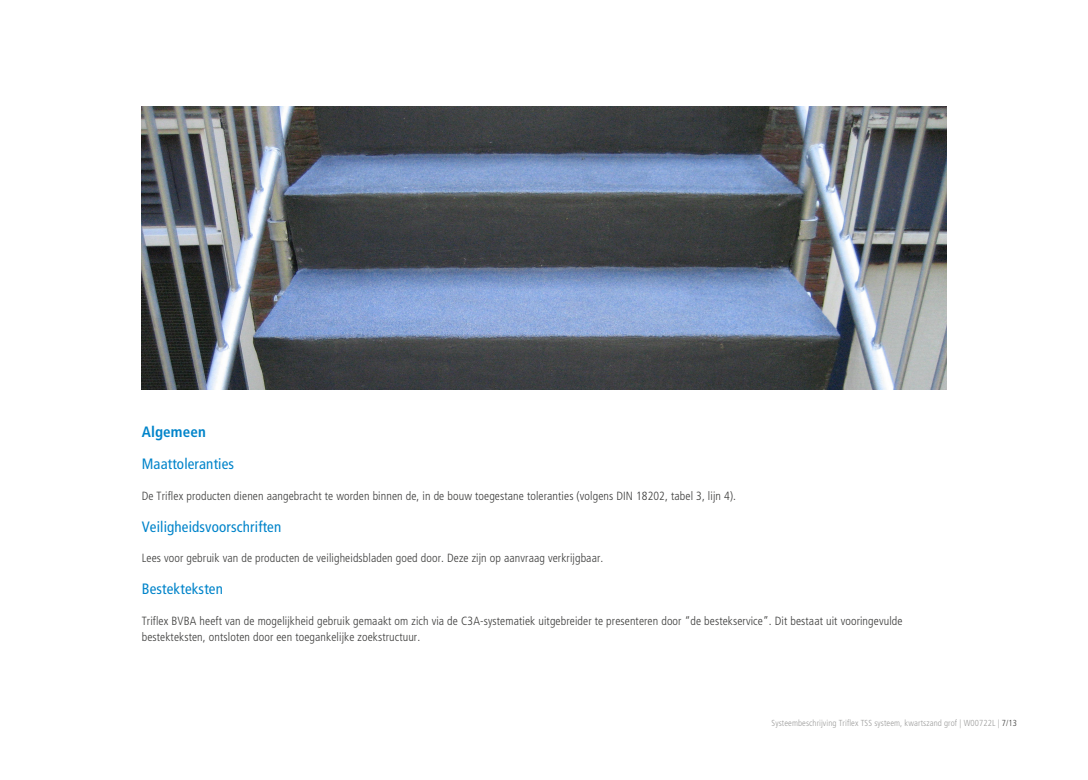
<style>
.page{position:relative;width:1088px;height:780px;background:#fff}
.page>*{position:absolute;margin:0;border:0;box-sizing:border-box;transform-origin:0 0}
.t1{font:condensed 15px "Frutiger LT Pro";letter-spacing:.01em;color:#0084ca}
.t2{font:700 condensed 15px "Frutiger LT Pro";letter-spacing:.01em;color:#0084ca}
.t3{font:300 condensed 11.88px/15.4px "Frutiger LT Pro";letter-spacing:.01em;color:#3c3c3b}
.t4{font:300 condensed 8.75px "Frutiger LT Pro";letter-spacing:.01em;color:#9d9d9c}
.s1{color:#3c3c3b}
</style>
<div class="page">
<img style="left:142px;top:106px;width:804px;height:284px">
<p class="t2" style="left:142px;top:422px;width:66px">Algemeen</p>
<p class="t1" style="left:142px;top:454px;width:94px">Maattoleranties</p>
<p class="t3" style="left:142px;top:488px;width:596px">De Triflex producten dienen aangebracht te worden binnen de, in de bouw toegestane toleranties (volgens DIN 18202, tabel 3, lijn 4).</p>
<p class="t1" style="left:142px;top:517px;width:141px">Veiligheidsvoorschriften</p>
<p class="t3" style="left:142px;top:550px;width:463px">Lees voor gebruik van de producten de veiligheidsbladen goed door. Deze zijn op aanvraag verkrijgbaar.</p>
<p class="t1" style="left:142px;top:580px;width:83px">Bestekteksten</p>
<p class="t3" style="left:142px;top:613px;width:762px">Triflex BVBA heeft van de mogelijkheid gebruik gemaakt om zich via de C3A-systematiek uitgebreider te presenteren door “de bestekservice”. Dit bestaat uit vooringevulde bestekteksten, ontsloten door een toegankelijke zoekstructuur.</p>
<p class="t4" style="left:771px;top:718px;width:247px">Systeembeschrijving Triflex TSS systeem, kwartszand grof | W00722L | <span class="s1">7/13</span></p>
</div>
